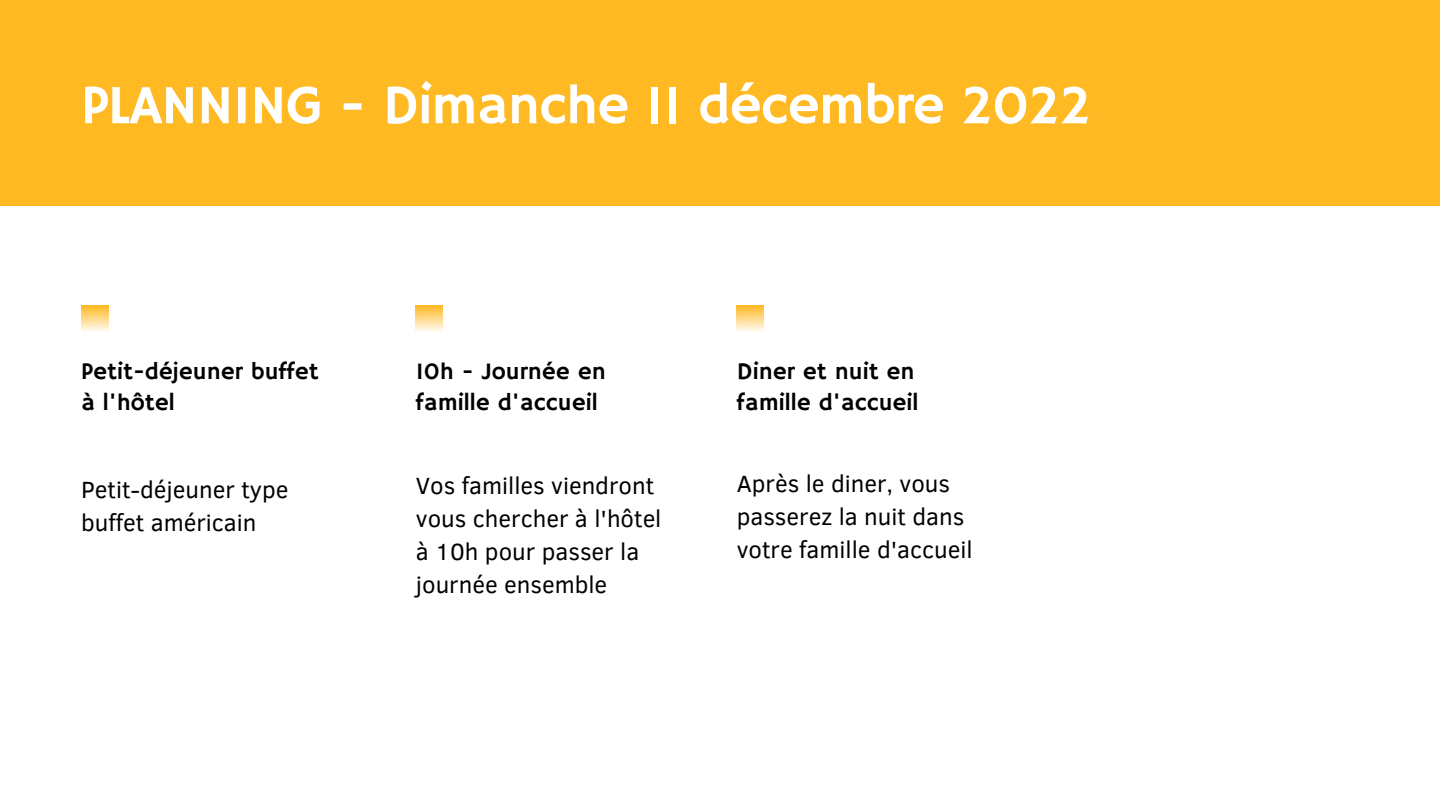
<style>
.page{position:relative;width:1440px;height:810px;background:#fff}
.page>*{position:absolute;margin:0;border:0;box-sizing:border-box;transform-origin:0 0}
.t1{font:55.5px "Hammersmith One";letter-spacing:-.02em;color:#fff}
.t2{font:24px/33px "Clear Sans";color:#000}
.t3{font:24px/30.8px "Hammersmith One";color:#000}
</style>
<div class="page">
<div style="left:0;top:0;width:1440px;height:206px;background:#ffb923"></div>
<svg style="left:81px;top:305px;width:27px;height:27px"></svg>
<svg style="left:737px;top:305px;width:27px;height:27px"></svg>
<svg style="left:416px;top:305px;width:27px;height:27px"></svg>
<h1 class="t1" style="left:81px;top:73px;width:1012px">PLANNING - Dimanche 11 décembre 2022</h1>
<p class="t3" style="left:81px;top:357px;width:239px">Petit-déjeuner buffet à l'hôtel</p>
<p class="t2" style="left:81px;top:472px;width:209px">Petit-déjeuner type buffet américain</p>
<p class="t3" style="left:416px;top:357px;width:191px">10h - Journée en famille d'accueil</p>
<p class="t2" style="left:416px;top:467px;width:247px">Vos familles viendront vous chercher à l'hôtel à 10h pour passer la journée ensemble</p>
<p class="t3" style="left:737px;top:357px;width:183px">Diner et nuit en famille d'accueil</p>
<p class="t2" style="left:737px;top:466px;width:237px">Après le diner, vous passerez la nuit dans votre famille d'accueil</p>
</div>
